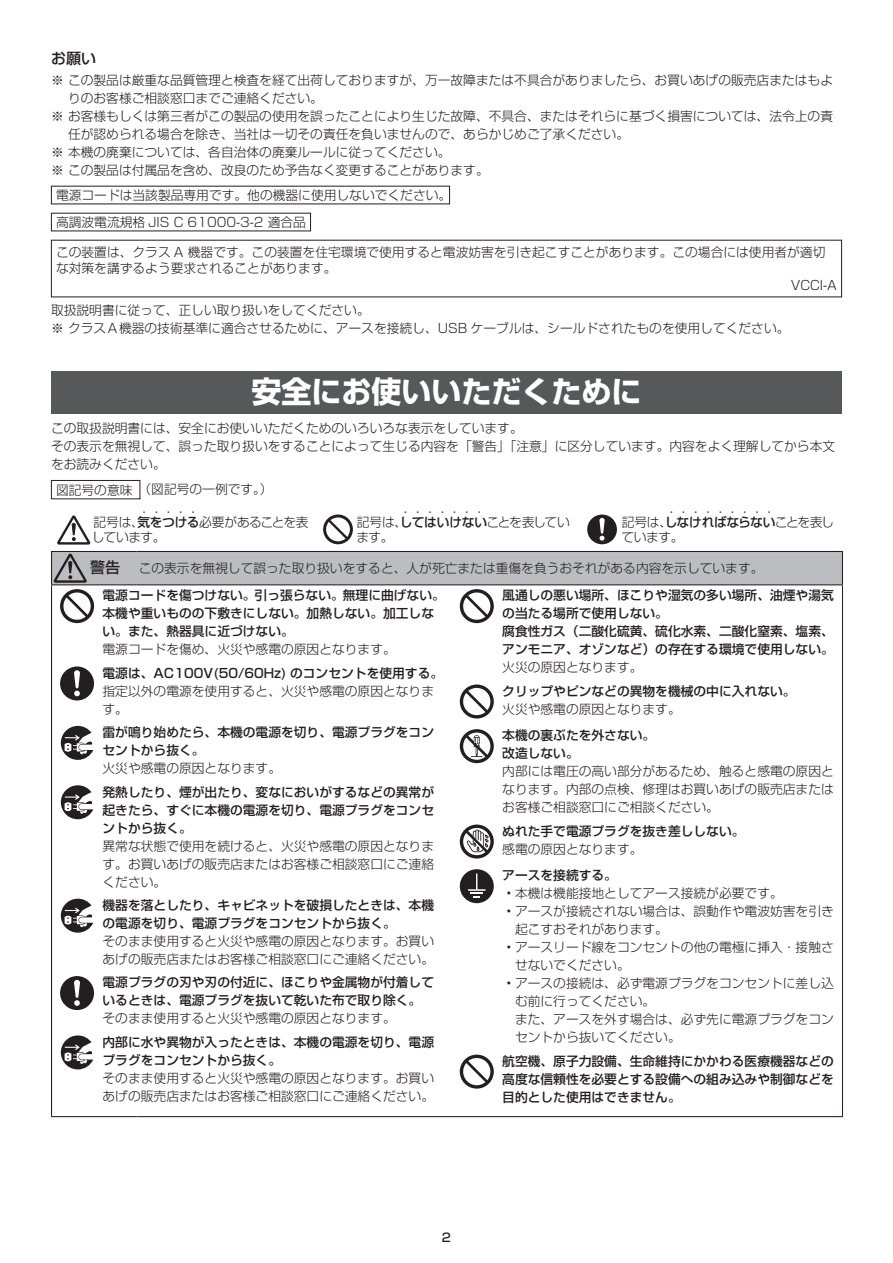
<style>
.page{position:relative;width:893px;height:1263px;background:#fff}
.page>*{position:absolute;margin:0;border:0;box-sizing:border-box;transform-origin:0 0}
.t1{font:700 30px "Shin Go Pro";color:#fff}
.t2{font:500 15px "Shin Go Pro";color:#231f20}
.t3{font:300 12.75px/18px "Shin Go Pro";color:#231f20}
.t4{font:500 12.75px/18px "Shin Go Pro";color:#231f20}
.t5{font:12.75px/9.6px "Shin Go Pro Light 90 msp RKSJ H";letter-spacing:-.06em;color:#231f20}
.t6{font:12.75px/10.2px "Shin Go Pro Light 90 msp RKSJ H";letter-spacing:-.035em;color:#231f20}
.t7{font:500 12px "Shin Go Pro";color:#231f20}
.s1{font-family:"Shin Go Pro Medium 90 msp RKSJ H"}
.s2{font-family:"Shin Go Pro Medium 90 msp RKSJ H";font-weight:400;font-size:15px}
.s3{font-weight:500}
</style>
<div class="page">
<div style="left:51px;top:371px;width:791px;height:42px;background:#57585a"></div>
<div style="left:51px;top:480px;width:89px;height:19px;border:1px solid #231f20"></div>
<svg style="left:57px;top:515px;width:33px;height:30px"></svg>
<svg style="left:323px;top:514px;width:30px;height:30px"></svg>
<svg style="left:326px;top:517px;width:24px;height:24px"></svg>
<div style="left:587px;top:514px;width:30px;height:30px;background:#231f20;border-radius:50%"></div>
<svg style="left:599px;top:518px;width:6px;height:23px"></svg>
<hr style="left:51px;top:585px;width:1px;height:531px;background:#231f20">
<hr style="left:842px;top:585px;width:1px;height:531px;background:#231f20">
<hr style="left:51px;top:1116px;width:86px;height:1px;background:#231f20">
<hr style="left:137px;top:1116px;width:706px;height:1px;background:#231f20">
<hr style="left:51px;top:551px;width:86px;height:1px;background:#231f20">
<hr style="left:51px;top:552px;width:1px;height:32px;background:#231f20">
<hr style="left:137px;top:551px;width:706px;height:1px;background:#231f20">
<hr style="left:842px;top:552px;width:1px;height:32px;background:#231f20">
<hr style="left:51px;top:584px;width:86px;height:1px;background:#231f20">
<hr style="left:137px;top:584px;width:706px;height:1px;background:#231f20">
<svg style="left:52px;top:551px;width:790px;height:34px;background:#b2b3b6"></svg>
<div style="left:60px;top:589px;width:34px;height:34px;background:#231f20;border-radius:50%"></div>
<svg style="left:63px;top:592px;width:28px;height:28px"></svg>
<div style="left:60px;top:666px;width:34px;height:34px;background:#231f20;border-radius:50%"></div>
<svg style="left:74px;top:670px;width:6px;height:26px"></svg>
<svg style="left:61px;top:726px;width:32px;height:34px"></svg>
<svg style="left:61px;top:785px;width:32px;height:34px"></svg>
<svg style="left:61px;top:899px;width:32px;height:34px"></svg>
<div style="left:60px;top:976px;width:34px;height:34px;background:#231f20;border-radius:50%"></div>
<svg style="left:74px;top:980px;width:6px;height:26px"></svg>
<svg style="left:61px;top:1035px;width:32px;height:34px"></svg>
<svg style="left:460px;top:589px;width:34px;height:34px"></svg>
<svg style="left:463px;top:592px;width:27px;height:28px"></svg>
<svg style="left:460px;top:684px;width:34px;height:34px"></svg>
<svg style="left:463px;top:688px;width:27px;height:27px"></svg>
<svg style="left:460px;top:729px;width:34px;height:34px"></svg>
<svg style="left:463px;top:732px;width:27px;height:28px"></svg>
<svg style="left:460px;top:824px;width:34px;height:34px"></svg>
<svg style="left:463px;top:828px;width:27px;height:27px"></svg>
<div style="left:460px;top:869px;width:34px;height:34px;background:#231f20;border-radius:50%"></div>
<svg style="left:468px;top:873px;width:17px;height:25px"></svg>
<svg style="left:460px;top:1054px;width:34px;height:34px"></svg>
<svg style="left:463px;top:1058px;width:27px;height:27px"></svg>
<p class="t2" style="left:51px;top:46px;width:46px">お願い</p>
<p class="t3" style="left:51px;top:69px;width:783px">※ この製品は厳重な品質管理と検査を経て出荷しておりますが、万一故障または不具合がありましたら、お買いあげの販売店またはもよ</p>
<p class="t3" style="left:68px;top:87px;width:256px">りのお客様ご相談窓口までご連絡ください。</p>
<p class="t3" style="left:51px;top:105px;width:783px">※ お客様もしくは第三者がこの製品の使用を誤ったことにより生じた故障、不具合、またはそれらに基づく損害については、法令上の責</p>
<p class="t3" style="left:68px;top:123px;width:563px">任が認められる場合を除き、当社は一切その責任を負いませんので、あらかじめご了承ください。</p>
<p class="t3" style="left:51px;top:141px;width:401px">※ 本機の廃棄については、各自治体の廃棄ルールに従ってください。</p>
<p class="t3" style="left:51px;top:159px;width:439px">※ この製品は付属品を含め、改良のため予告なく変更することがあります。</p>
<p class="t3" style="left:56px;top:180px;width:397px;line-height:27px">電源コードは当該製品専用です。他の機器に使用しないでください。高調波電流規格 JIS C 61000-3-2 適合品</p>
<p class="t3" style="left:56px;top:241px;width:771px">この装置は、クラス A 機器です。この装置を住宅環境で使用すると電波妨害を引き起こすことがあります。この場合には使用者が適切</p>
<p class="t3" style="left:56px;top:258px;width:282px">な対策を講ずるよう要求されることがあります。</p>
<p class="t3" style="left:791px;top:274px;width:48px">VCCI-A</p>
<p class="t3" style="left:51px;top:300px;width:740px">取扱説明書に従って、正しい取り扱いをしてください。<br>※ クラスＡ機器の技術基準に適合させるために、アースを接続し、USB ケーブルは、シールドされたものを使用してください。</p>
<h1 class="t1" style="left:251px;top:368px;width:391px">安全にお使いいただくために</h1>
<p class="t3" style="left:51px;top:418px;width:786px">この取扱説明書には、安全にお使いいただくためのいろいろな表示をしています。<br>その表示を無視して、誤った取り扱いをすることによって生じる内容を「警告」「注意」に区分しています。内容をよく理解してから本文をお読みください。</p>
<p class="t3" style="left:56px;top:479px;width:218px">図記号の意味（図記号の一例です。）</p>
<p class="t6" style="left:93px;top:505px;width:217px;text-indent:44px">・・・・・<br>記号は、<span class="s1">気をつける</span>必要があることを表</p>
<p class="t6" style="left:92px;top:530px;width:75px">しています。</p>
<p class="t5" style="left:622px;top:506px;width:214px;text-indent:43px">・・・・・・・・・<br>記号は、<span class="s1">しなければならない</span>ことを表し</p>
<p class="t6" style="left:621px;top:530px;width:64px">ています。</p>
<p class="t3" style="left:103px;top:553px;width:662px;line-height:27.3px;text-indent:-12px"><span class="s2">警告</span> この表示を無視して誤った取り扱いをすると、人が死亡または重傷を負うおそれがある内容を示しています。<span class="s3">電源コードを傷つけない。引っ張らない。無理に曲げない。</span></p>
<p class="t4" style="left:103px;top:603px;width:333px">本機や重いものの下敷きにしない。加熱しない。加工しない。また、熱器具に近づけない。</p>
<p class="t3" style="left:103px;top:639px;width:295px">電源コードを傷め、火災や感電の原因となります。</p>
<p class="t4" style="left:103px;top:662px;width:342px">電源は、AC100V(50/60Hz) のコンセントを使用する。</p>
<p class="t3" style="left:103px;top:680px;width:333px">指定以外の電源を使用すると、火災や感電の原因となります。</p>
<p class="t4" style="left:103px;top:722px;width:333px">雷が鳴り始めたら、本機の電源を切り、電源プラグをコンセントから抜く。</p>
<p class="t3" style="left:103px;top:758px;width:180px">火災や感電の原因となります。</p>
<p class="t4" style="left:103px;top:781px;width:333px;text-align:justify">発熱したり、煙が出たり、変なにおいがするなどの異常が起きたら、すぐに本機の電源を切り、電源プラグをコンセントから抜く。</p>
<p class="t3" style="left:103px;top:835px;width:333px;text-align:justify">異常な状態で使用を続けると、火災や感電の原因となります。お買いあげの販売店またはお客様ご相談窓口にご連絡ください。</p>
<p class="t4" style="left:103px;top:894px;width:333px">機器を落としたり、キャビネットを破損したときは、本機の電源を切り、電源プラグをコンセントから抜く。</p>
<p class="t3" style="left:103px;top:930px;width:333px">そのまま使用すると火災や感電の原因となります。お買いあげの販売店またはお客様ご相談窓口にご連絡ください。</p>
<p class="t4" style="left:103px;top:972px;width:333px">電源プラグの刃や刃の付近に、ほこりや金属物が付着しているときは、電源プラグを抜いて乾いた布で取り除く。</p>
<p class="t3" style="left:103px;top:1008px;width:295px">そのまま使用すると火災や感電の原因となります。</p>
<p class="t4" style="left:103px;top:1031px;width:333px">内部に水や異物が入ったときは、本機の電源を切り、電源プラグをコンセントから抜く。</p>
<p class="t3" style="left:103px;top:1067px;width:333px">そのまま使用すると火災や感電の原因となります。お買いあげの販売店またはお客様ご相談窓口にご連絡ください。</p>
<p class="t5" style="left:357px;top:506px;width:214px;text-indent:42px">・・・・・・・<br>記号は、<span class="s1">してはいけない</span>ことを表してい</p>
<p class="t6" style="left:356px;top:530px;width:39px">ます。</p>
<p class="t4" style="left:502px;top:585px;width:333px">風通しの悪い場所、ほこりや湿気の多い場所、油煙や湯気の当たる場所で使用しない。<br>腐食性ガス（二酸化硫黄、硫化水素、二酸化窒素、塩素、アンモニア、オゾンなど）の存在する環境で使用しない。</p>
<p class="t3" style="left:502px;top:657px;width:142px">火災の原因となります。</p>
<p class="t4" style="left:502px;top:680px;width:295px">クリップやピンなどの異物を機械の中に入れない。</p>
<p class="t3" style="left:502px;top:698px;width:180px">火災や感電の原因となります。</p>
<p class="t4" style="left:502px;top:725px;width:154px">本機の裏ぶたを外さない。改造しない。</p>
<p class="t3" style="left:502px;top:761px;width:333px;text-align:justify">内部には電圧の高い部分があるため、触ると感電の原因となります。内部の点検、修理はお買いあげの販売店またはお客様ご相談窓口にご相談ください。</p>
<p class="t4" style="left:502px;top:820px;width:244px">ぬれた手で電源プラグを抜き差ししない。</p>
<p class="t3" style="left:502px;top:838px;width:142px">感電の原因となります。</p>
<p class="t4" style="left:502px;top:865px;width:116px">アースを接続する。</p>
<p class="t3" style="left:506px;top:883px;width:278px">• 本機は機能接地としてアース接続が必要です。</p>
<p class="t3" style="left:515px;top:901px;width:320px;text-indent:-9px">• アースが接続されない場合は、誤動作や電波妨害を引き起こすおそれがあります。</p>
<p class="t3" style="left:515px;top:937px;width:320px;text-indent:-9px">• アースリード線をコンセントの他の電極に挿入・接触させないでください。</p>
<p class="t3" style="left:515px;top:973px;width:320px;text-indent:-9px">• アースの接続は、必ず電源プラグをコンセントに差し込む前に行ってください。<br>また、アースを外す場合は、必ず先に電源プラグをコンセントから抜いてください。</p>
<p class="t4" style="left:502px;top:1050px;width:333px;text-align:justify">航空機、原子力設備、生命維持にかかわる医療機器などの高度な信頼性を必要とする設備への組み込みや制御などを目的とした使用はできません。</p>
<p class="t7" style="left:442px;top:1227px;width:11px">2</p>
</div>
